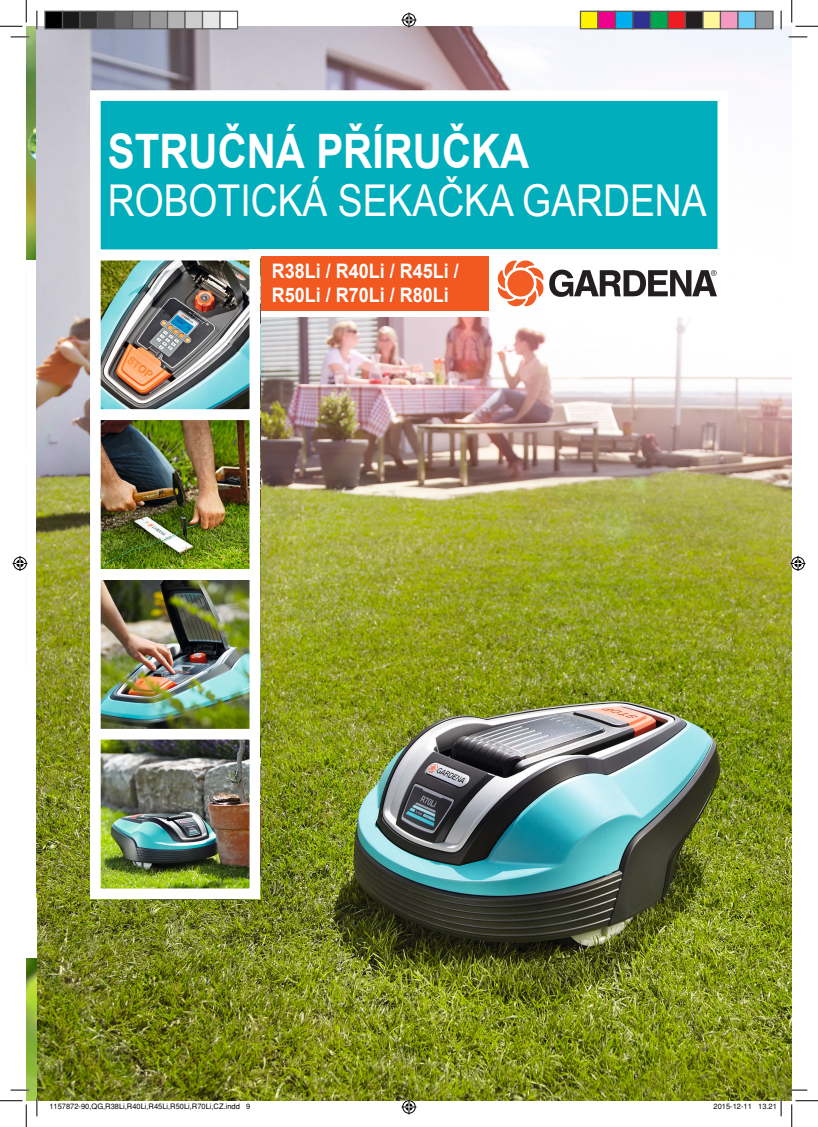
<style>
.page{position:relative;width:818px;height:1127px;background:#fff}
.page>*{position:absolute;margin:0;border:0;box-sizing:border-box;transform-origin:0 0}
.t1{font:700 47.5px "Arial";color:#fff;scale:.85 1}
.t2{font:43.88px "Arial";color:#fff;scale:.85 1}
.t3{font:700 20px/24px "Arial";color:#fff;scale:.9 1}
.t4{font:7.5px "Helvetica";color:#000}
</style>
<div class="page">
<img style="left:26px;top:26px;width:11px;height:233px">
<img style="left:37px;top:26px;width:755px;height:1074px">
<div style="left:95px;top:96px;width:628px;height:159px;background:#00aebc"></div>
<div style="left:90px;top:90px;width:638px;height:170px;border:11px solid #fff"></div>
<div style="left:250px;top:250px;width:478px;height:67px;background:#fff"></div>
<svg style="left:497px;top:260px;width:220px;height:47px"></svg>
<img style="left:102px;top:262px;width:146px;height:146px">
<div style="left:90px;top:250px;width:170px;height:170px;border:11px solid #fff"></div>
<img style="left:102px;top:421px;width:146px;height:146px">
<div style="left:90px;top:409px;width:170px;height:170px;border:11px solid #fff"></div>
<img style="left:102px;top:581px;width:146px;height:146px">
<div style="left:90px;top:569px;width:170px;height:170px;border:11px solid #fff"></div>
<img style="left:102px;top:740px;width:146px;height:146px">
<div style="left:90px;top:728px;width:170px;height:170px;border:11px solid #fff"></div>
<img style="left:26px;top:958px;width:11px;height:142px">
<div style="left:261px;top:257px;width:227px;height:54px;background:#f15921"></div>
<svg style="left:11px;top:36px;width:18px;height:2px"></svg>
<svg style="left:788px;top:36px;width:19px;height:2px"></svg>
<svg style="left:11px;top:1088px;width:18px;height:2px"></svg>
<svg style="left:788px;top:1088px;width:19px;height:2px"></svg>
<svg style="left:36px;top:11px;width:2px;height:18px"></svg>
<svg style="left:36px;top:1097px;width:2px;height:18px"></svg>
<svg style="left:780px;top:11px;width:2px;height:18px"></svg>
<svg style="left:0;top:0;width:27px;height:27px"></svg>
<svg style="left:0;top:1100px;width:27px;height:26px"></svg>
<svg style="left:791px;top:0;width:27px;height:27px"></svg>
<svg style="left:791px;top:1100px;width:27px;height:26px"></svg>
<svg style="left:401px;top:13px;width:15px;height:15px"></svg>
<svg style="left:401px;top:1099px;width:15px;height:15px"></svg>
<svg style="left:13px;top:556px;width:15px;height:15px"></svg>
<svg style="left:790px;top:556px;width:15px;height:15px"></svg>
<div style="left:45px;top:11px;width:18px;height:18px;background:#000"></div>
<div style="left:44px;top:11px;width:19px;height:18px;border:1px solid #595959"></div>
<div style="left:63px;top:11px;width:17px;height:18px;background:#1a1a1a"></div>
<div style="left:62px;top:11px;width:19px;height:18px;border:1px solid #595959"></div>
<div style="left:80px;top:11px;width:18px;height:18px;background:#333"></div>
<div style="left:79px;top:11px;width:19px;height:18px;border:1px solid #595959"></div>
<div style="left:98px;top:11px;width:17px;height:18px;background:#4d4d4d"></div>
<div style="left:97px;top:11px;width:19px;height:18px;border:1px solid #595959"></div>
<div style="left:115px;top:11px;width:18px;height:18px;background:#666"></div>
<div style="left:114px;top:11px;width:19px;height:18px;border:1px solid #595959"></div>
<div style="left:133px;top:11px;width:17px;height:18px;background:#808080"></div>
<div style="left:132px;top:11px;width:19px;height:18px;border:1px solid #595959"></div>
<div style="left:150px;top:11px;width:18px;height:18px;background:#999"></div>
<div style="left:149px;top:11px;width:19px;height:18px;border:1px solid #595959"></div>
<div style="left:168px;top:11px;width:17px;height:18px;background:#b3b3b3"></div>
<div style="left:167px;top:11px;width:19px;height:18px;border:1px solid #595959"></div>
<div style="left:185px;top:11px;width:18px;height:18px;background:#ccc"></div>
<div style="left:184px;top:11px;width:19px;height:18px;border:1px solid #595959"></div>
<div style="left:203px;top:11px;width:17px;height:18px;background:#e6e6e6"></div>
<div style="left:202px;top:11px;width:19px;height:18px;border:1px solid #595959"></div>
<div style="left:220px;top:11px;width:18px;height:18px;background:#fff"></div>
<div style="left:219px;top:11px;width:19px;height:18px;border:1px solid #595959"></div>
<div style="left:580px;top:11px;width:18px;height:18px;background:#fff101"></div>
<div style="left:580px;top:11px;width:18px;height:18px;border:1px solid #595959"></div>
<div style="left:598px;top:11px;width:17px;height:18px;background:#ed028c"></div>
<div style="left:597px;top:11px;width:19px;height:18px;border:1px solid #595959"></div>
<div style="left:615px;top:11px;width:18px;height:18px;background:#00aeef"></div>
<div style="left:615px;top:11px;width:18px;height:18px;border:1px solid #595959"></div>
<div style="left:633px;top:11px;width:17px;height:18px;background:#2e3092"></div>
<div style="left:632px;top:11px;width:19px;height:18px;border:1px solid #595959"></div>
<div style="left:650px;top:11px;width:18px;height:18px;background:#00a54f"></div>
<div style="left:650px;top:11px;width:18px;height:18px;border:1px solid #595959"></div>
<div style="left:668px;top:11px;width:17px;height:18px;background:#ee1d23"></div>
<div style="left:667px;top:11px;width:19px;height:18px;border:1px solid #595959"></div>
<div style="left:685px;top:11px;width:18px;height:18px;background:#231f20"></div>
<div style="left:685px;top:11px;width:18px;height:18px;border:1px solid #595959"></div>
<div style="left:703px;top:11px;width:17px;height:18px;background:#fff79a"></div>
<div style="left:702px;top:11px;width:19px;height:18px;border:1px solid #595959"></div>
<div style="left:720px;top:11px;width:18px;height:18px;background:#f499c2"></div>
<div style="left:720px;top:11px;width:18px;height:18px;border:1px solid #595959"></div>
<div style="left:738px;top:11px;width:17px;height:18px;background:#6bcff6"></div>
<div style="left:737px;top:11px;width:19px;height:18px;border:1px solid #595959"></div>
<div style="left:755px;top:11px;width:18px;height:18px;background:#939598"></div>
<div style="left:755px;top:11px;width:18px;height:18px;border:1px solid #595959"></div>
<svg style="left:758px;top:1097px;width:24px;height:18px"></svg>
<p class="t1" style="left:108px;top:120px;width:498px">STRUČNÁ PŘÍRUČKA</p>
<p class="t2" style="left:108px;top:172px;width:706px">ROBOTICKÁ SEKAČKA GARDENA</p>
<p class="t3" style="left:272px;top:260px;width:209px">R38Li / R40Li / R45Li /<br>R50Li / R70Li / R80Li</p>
<p class="t4" style="left:49px;top:1101px;width:202px">1157872-90,QG,R38Li,R40Li,R45Li,R50Li,R70Li,CZ.indd 9</p>
<p class="t4" style="left:713px;top:1101px;width:65px">2015-12-11 13.21</p>
</div>
